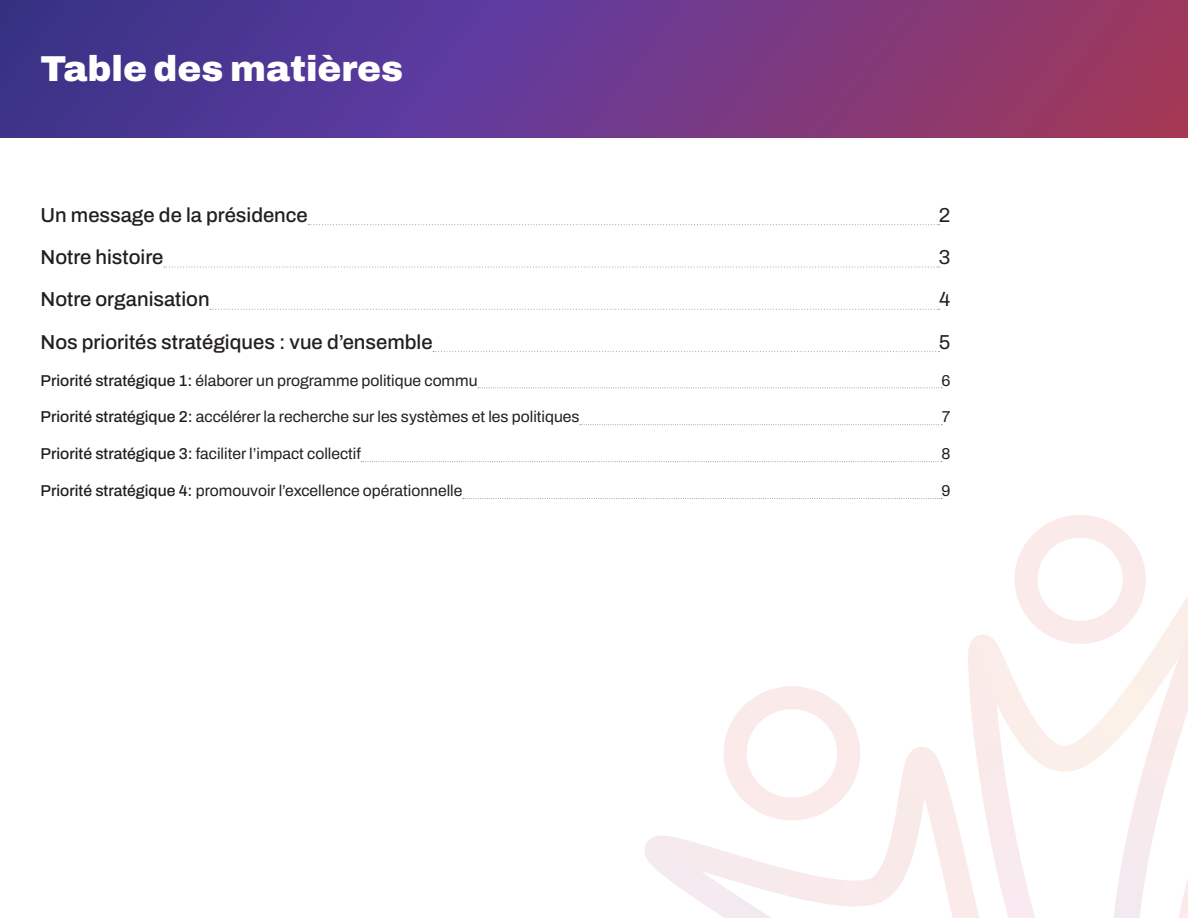
<style>
.page{position:relative;width:1188px;height:918px;background:#fff}
.page>*{position:absolute;margin:0;border:0;box-sizing:border-box;transform-origin:0 0}
.t1{font:900 36px "Archivo";color:#fff}
.t2{font:500 20.25px "Archivo";color:#231f20}
.t3{font:20.25px "Archivo";color:#231f20}
.t4{font:15.75px "Archivo";color:#231f20}
.s1{font-weight:500}
</style>
<div class="page">
<svg style="left:968px;top:596px;width:220px;height:322px"></svg>
<svg style="left:1167px;top:737px;width:21px;height:181px"></svg>
<svg style="left:644px;top:747px;width:382px;height:171px"></svg>
<svg style="left:1015px;top:515px;width:131px;height:129px"></svg>
<svg style="left:722px;top:686px;width:140px;height:134px"></svg>
<svg style="left:308px;top:224px;width:631px;height:1px"></svg>
<svg style="left:164px;top:267px;width:775px;height:1px"></svg>
<svg style="left:210px;top:309px;width:730px;height:1px"></svg>
<svg style="left:433px;top:351px;width:506px;height:1px"></svg>
<svg style="left:478px;top:387px;width:464px;height:1px"></svg>
<svg style="left:580px;top:424px;width:362px;height:1px"></svg>
<svg style="left:361px;top:461px;width:581px;height:1px"></svg>
<svg style="left:463px;top:498px;width:479px;height:1px"></svg>
<svg style="left:0;top:0;width:1188px;height:137px;background:#6b3884"></svg>
<h1 class="t1" style="left:40px;top:42px;width:364px">Table des matières</h1>
<p class="t2" style="left:40px;top:200px;width:269px">Un message de la présidence</p>
<p class="t3" style="left:939px;top:200px;width:13px">2</p>
<p class="t2" style="left:40px;top:242px;width:124px">Notre histoire</p>
<p class="t3" style="left:939px;top:242px;width:13px">3</p>
<p class="t2" style="left:40px;top:284px;width:171px">Notre organisation</p>
<p class="t3" style="left:939px;top:284px;width:13px">4</p>
<p class="t2" style="left:40px;top:326px;width:394px">Nos priorités stratégiques : vue d’ensemble</p>
<p class="t3" style="left:939px;top:326px;width:13px">5</p>
<p class="t4" style="left:40px;top:368px;width:439px"><span class="s1">Priorité stratégique 1:</span> élaborer un programme politique commu</p>
<p class="t4" style="left:941px;top:368px;width:11px">6</p>
<p class="t4" style="left:40px;top:405px;width:541px"><span class="s1">Priorité stratégique 2:</span> accélérer la recherche sur les systèmes et les politiques</p>
<p class="t4" style="left:942px;top:405px;width:10px">7</p>
<p class="t4" style="left:40px;top:442px;width:322px"><span class="s1">Priorité stratégique 3:</span> faciliter l’impact collectif</p>
<p class="t4" style="left:941px;top:442px;width:11px">8</p>
<p class="t4" style="left:40px;top:479px;width:423px"><span class="s1">Priorité stratégique 4:</span> promouvoir l’excellence opérationnelle</p>
<p class="t4" style="left:941px;top:479px;width:11px">9</p>
</div>
